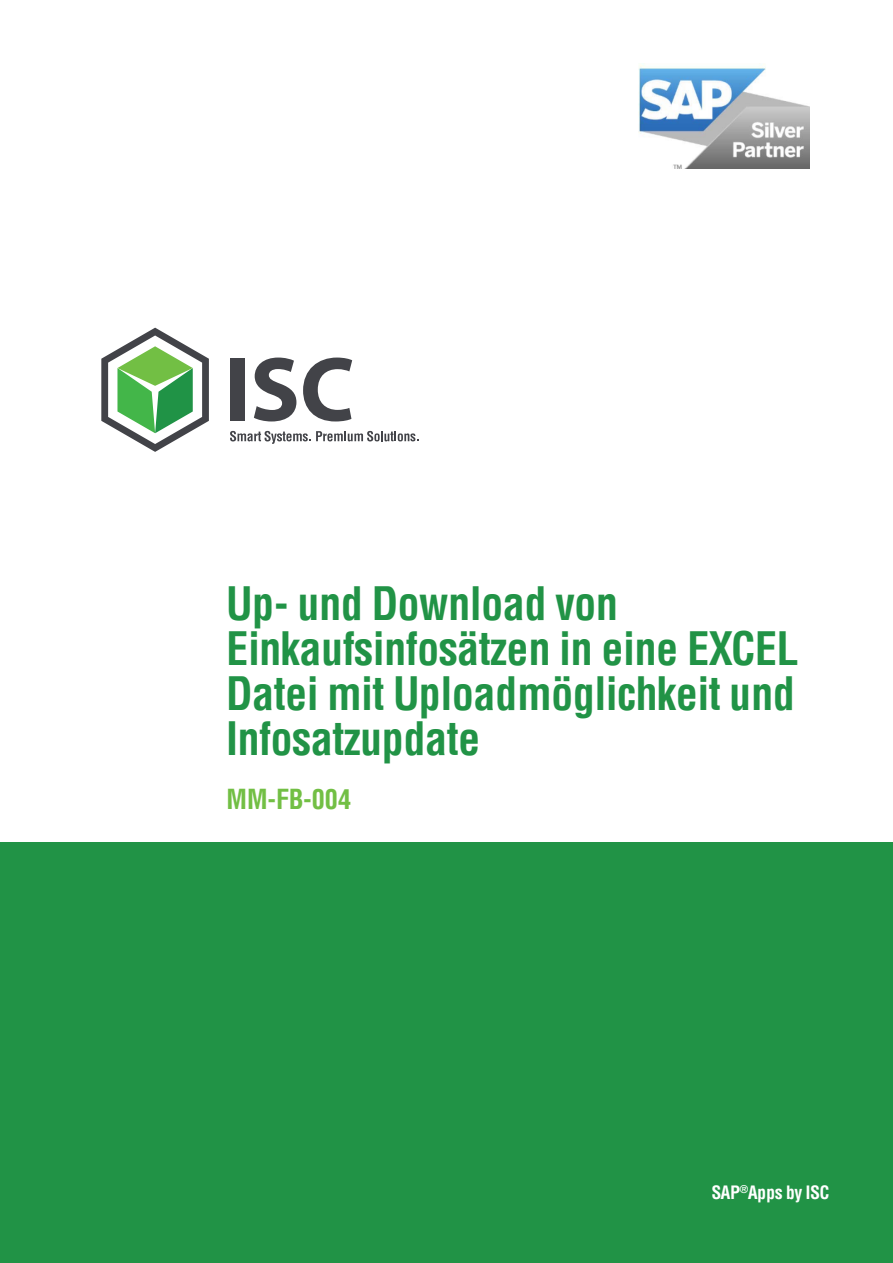
<style>
.page{position:relative;width:893px;height:1263px;background:#fff}
.page>*{position:absolute;margin:0;border:0;box-sizing:border-box;transform-origin:0 0}
.t1{font:700 condensed 45px/45px "Helvetica";color:#219346}
.t2{font:700 condensed 27px "Helvetica";color:#72bf44}
.t3{font:700 condensed 18px "Helvetica";color:#fff}
</style>
<div class="page">
<div style="left:0;top:842px;width:893px;height:421px;background:#219346"></div>
<img style="left:638px;top:65px;width:172px;height:104px">
<svg style="left:101px;top:328px;width:108px;height:124px"></svg>
<div style="left:230px;top:359px;width:14px;height:62px;background:#424348"></div>
<svg style="left:254px;top:358px;width:42px;height:63px"></svg>
<svg style="left:303px;top:358px;width:49px;height:63px"></svg>
<svg style="left:230px;top:431px;width:189px;height:13px"></svg>
<p class="t1" style="left:227px;top:581px;width:573px">Up- und Download von<br>Einkaufsinfosätzen in eine EXCEL<br>Datei mit Uploadmöglichkeit und<br>Infosatzupdate</p>
<p class="t2" style="left:227px;top:783px;width:126px">MM-FB-004</p>
<p class="t3" style="left:712px;top:1181px;width:119px">SAP<sup>®</sup>Apps by ISC</p>
</div>
